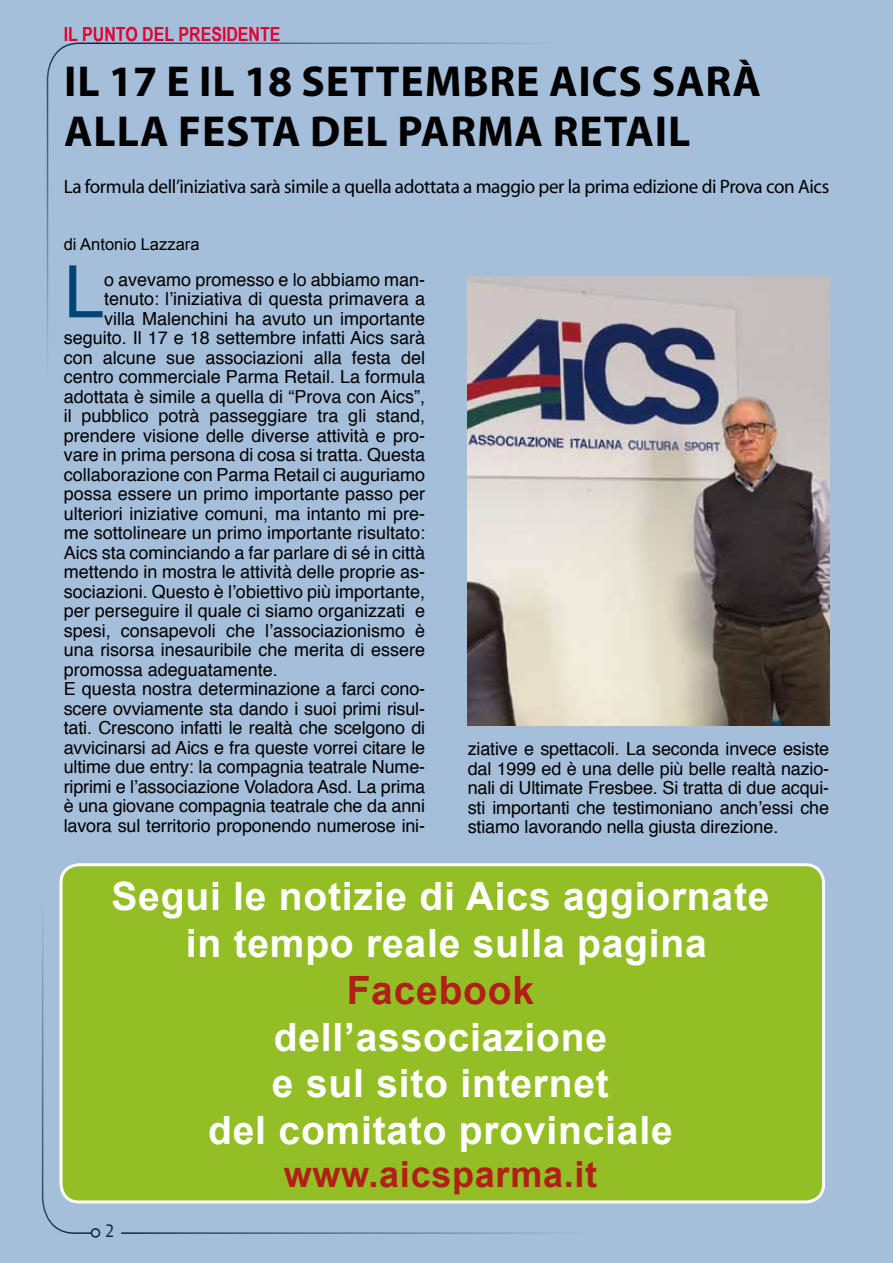
<style>
.page{position:relative;width:893px;height:1263px;background:#a5beda}
.page>*{position:absolute;margin:0;border:0;box-sizing:border-box;transform-origin:0 0}
.t1{font:72.3px "Helvetica";color:#004576}
.t2{font:700 43.5px/49.5px "Myriad Pro";letter-spacing:.02em;color:#000}
.t3{font:700 39px/46.8px "Arial";letter-spacing:.02em;color:#fff;text-align:center}
.t4{font:700 39px "Arial";letter-spacing:.02em;color:#b21f17}
.t5{font:700 36px "Arial";letter-spacing:.02em;color:#b21f17}
.t6{font:19.5px "Myriad";letter-spacing:-.02em;color:#000}
.t7{font:700 19.5px "Arial Narrow";color:#e2002f}
.t8{font:18px/19.5px "Helvetica";color:#000;text-align:justify}
.t9{font:18px "Andale Mono";color:#000}
.t10{font:16.5px "Arial";color:#000}
</style>
<div class="page">
<img style="left:468px;top:276px;width:361px;height:449px">
<div style="left:61px;top:865px;width:762px;height:337px;background:#94be26;border-radius:18px"></div>
<div style="left:60px;top:863px;width:765px;height:340px;border:3px solid #fff;border-radius:18px"></div>
<p class="t7" style="left:64px;top:19px;width:41px">IL PUNTO</p>
<p class="t7" style="left:142px;top:19px;width:57px">DEL PRESI</p>
<p class="t7" style="left:226px;top:19px;width:23px">DENTE</p>
<h2 class="t2" style="left:64px;top:56px;width:698px">IL 17 E IL 18 SETTEMBRE AICS SARÀ<br>ALLA FESTA DEL PARMA RETAI L</h2>
<p class="t6" style="left:64px;top:176px;width:767px">La formula dell’iniziativa sarà simile a quella adottata a maggio per la prima edizione di Prova con Aics</p>
<p class="t10" style="left:64px;top:234px;width:137px">di Antonio Lazzara</p>
<h1 class="t1" style="left:64px;top:236px;width:42px">L</h1>
<p class="t8" style="left:104px;top:270px;width:323px">o avevamo promesso e lo abbiamo man-</p>
<p class="t8" style="left:104px;top:290px;width:323px">tenuto: l’iniziativa di questa primavera a</p>
<p class="t8" style="left:104px;top:309px;width:323px">villa Malenchini ha avuto un importante</p>
<p class="t8" style="left:64px;top:329px;width:363px">seguito. Il 17 e 18 settembre infatti Aics sarà</p>
<p class="t8" style="left:64px;top:348px;width:363px">con alcune sue associazioni alla festa del</p>
<p class="t8" style="left:64px;top:368px;width:363px">centro commerciale Parma Retail. La formula</p>
<p class="t8" style="left:64px;top:387px;width:363px">adottata è simile a quella di “Prova con Aics”,</p>
<p class="t8" style="left:64px;top:407px;width:363px">il pubblico potrà passeggiare tra gli stand,</p>
<p class="t8" style="left:64px;top:426px;width:363px">prendere visione delle diverse attività e pro-</p>
<p class="t8" style="left:64px;top:446px;width:363px">vare in prima persona di cosa si tratta. Questa</p>
<p class="t8" style="left:64px;top:465px;width:363px">collaborazione con Parma Retail ci auguriamo</p>
<p class="t8" style="left:64px;top:485px;width:363px">possa essere un primo importante passo per</p>
<p class="t8" style="left:64px;top:504px;width:363px">ulteriori iniziative comuni, ma intanto mi pre-</p>
<p class="t8" style="left:64px;top:524px;width:363px">me sottolineare un primo importante risultato:</p>
<p class="t8" style="left:64px;top:543px;width:363px">Aics sta cominciando a far parlare di sé in città</p>
<p class="t8" style="left:64px;top:563px;width:363px">mettendo in mostra le attività delle proprie as-</p>
<p class="t8" style="left:64px;top:582px;width:363px">sociazioni. Questo è l’obiettivo più importante,</p>
<p class="t8" style="left:64px;top:602px;width:363px">per perseguire il quale ci siamo organizzati e</p>
<p class="t8" style="left:64px;top:621px;width:363px">spesi, consapevoli che l’associazionismo è</p>
<p class="t8" style="left:64px;top:641px;width:363px">una risorsa inesauribile che merita di essere</p>
<p class="t8" style="left:64px;top:660px;width:216px">promossa adeguatamente.</p>
<p class="t8" style="left:64px;top:680px;width:363px">E questa nostra determinazione a farci cono-</p>
<p class="t8" style="left:64px;top:699px;width:363px">scere ovviamente sta dando i suoi primi risul-</p>
<p class="t8" style="left:64px;top:719px;width:363px">tati. Crescono infatti le realtà che scelgono di</p>
<p class="t8" style="left:64px;top:738px;width:363px">avvicinarsi ad Aics e fra queste vorrei citare le</p>
<p class="t8" style="left:64px;top:758px;width:363px">ultime due entry: la compagnia teatrale Nume-</p>
<p class="t8" style="left:64px;top:777px;width:363px">riprimi e l’associazione Voladora Asd. La prima</p>
<p class="t8" style="left:64px;top:797px;width:363px">è una giovane compagnia teatrale che da anni</p>
<p class="t8" style="left:64px;top:816px;width:363px">lavora sul territorio proponendo numerose ini-</p>
<p class="t8" style="left:468px;top:740px;width:363px">ziative e spettacoli. La seconda invece esiste dal 1999 ed è una delle più belle realtà nazio&shy;nali di Ultimate Fresbee. Si tratta di due acqui&shy;sti importanti che testimoniano anch’essi che stiamo lavorando nella giusta direzione.</p>
<h3 class="t3" style="left:112px;top:874px;width:659px">Segui le notizie di Aics aggiornate in tempo reale sulla pagina</h3>
<h3 class="t4" style="left:347px;top:964px;width:189px">Facebook</h3>
<h3 class="t3" style="left:208px;top:1015px;width:466px">dell’associazione<br>e sul sito internet<br>del comitato provinciale</h3>
<h3 class="t5" style="left:284px;top:1151px;width:315px">www.aicsparma.it</h3>
<p class="t9" style="left:105px;top:1219px;width:12px">2</p>
</div>
